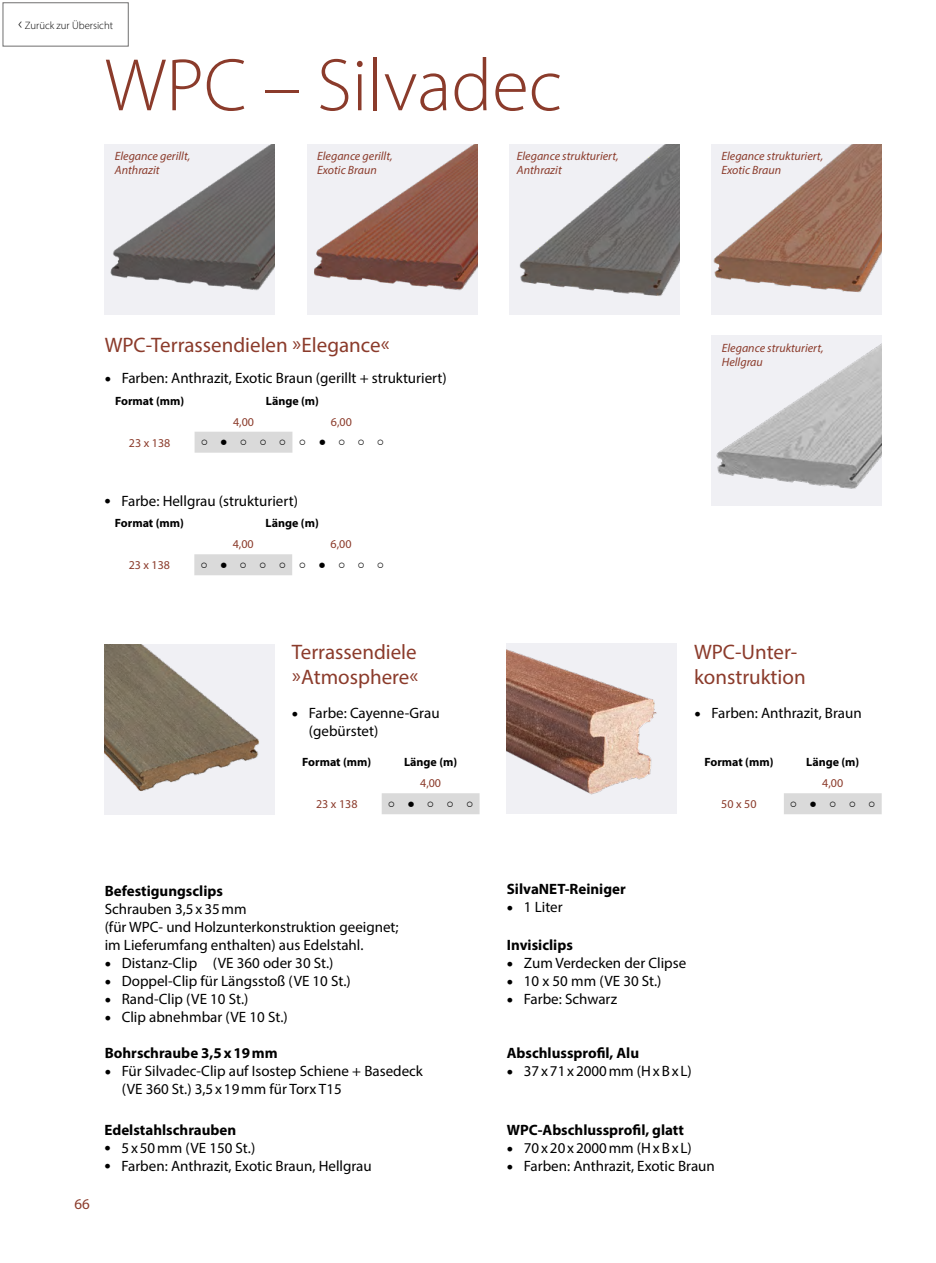
<style>
.page{position:relative;width:936px;height:1263px;background:#fff}
.page>*{position:absolute;margin:0;border:0;box-sizing:border-box;transform-origin:0 0}
.t1{font:300 75px "Myriad Pro";color:#8b3b2b}
.t2{font:21px/25.2px "Myriad Pro";color:#8b3b2b}
.t3{font:15px/18px "Myriad Pro";color:#000}
.t4{font:700 15px "Myriad Pro";color:#000}
.t5{font:15px "Myriad Pro";letter-spacing:.125em;color:#000}
.t6{font:15px "Myriad Pro";color:#8b3b2b}
.t7{font:italic 12px/14.4px "Myriad Pro";color:#8b3b2b}
.t8{font:700 12px "Myriad Pro";color:#000}
.t9{font:12px "Myriad Pro";color:#8b3b2b}
.t10{font:300 10.65px "Myriad Pro";color:#000}
.s1{font-size:16.5px}
.s2{font-size:22.5px}
</style>
<div class="page">
<img style="left:105px;top:144px;width:170px;height:170px">
<img style="left:307px;top:144px;width:170px;height:170px">
<img style="left:509px;top:144px;width:170px;height:170px">
<img style="left:711px;top:144px;width:170px;height:170px">
<img style="left:507px;top:643px;width:170px;height:170px">
<div style="left:105px;top:644px;width:170px;height:170px;background:#f0f0f4"></div>
<img style="left:105px;top:644px;width:154px;height:147px">
<img style="left:711px;top:336px;width:170px;height:170px">
<div style="left:3px;top:2px;width:126px;height:45px;border:1px solid #706f6f"></div>
<div style="left:784px;top:793px;width:97px;height:21px;background:#dadada"></div>
<div style="left:382px;top:793px;width:97px;height:21px;background:#dadada"></div>
<div style="left:194px;top:432px;width:98px;height:21px;background:#dadada"></div>
<div style="left:194px;top:554px;width:98px;height:21px;background:#dadada"></div>
<p class="t10" style="left:18px;top:19px;width:96px"><span class="s1">‹</span> Zurück zur Übersicht</p>
<p class="t1" style="left:105px;top:40px;width:459px">WPC – Silvadec</p>
<p class="t7" style="left:115px;top:148px;width:77px">Elegance gerillt,<br>Anthrazit</p>
<p class="t7" style="left:317px;top:148px;width:77px">Elegance gerillt,<br>Exotic Braun</p>
<p class="t7" style="left:517px;top:148px;width:103px">Elegance strukturiert,<br>Anthrazit</p>
<p class="t7" style="left:721px;top:148px;width:103px">Elegance strukturiert,<br>Exotic Braun</p>
<p class="t2" style="left:105px;top:332px;width:286px">WPC-Terrassendielen »Elegance«</p>
<p class="t3" style="left:105px;top:369px;width:343px"><span class="s2">•</span> Farben: Anthrazit, Exotic Braun (gerillt + strukturiert)</p>
<p class="t8" style="left:115px;top:393px;width:71px">Format (mm)</p>
<p class="t8" style="left:266px;top:393px;width:55px">Länge (m)</p>
<p class="t9" style="left:233px;top:414px;width:22px">4,00</p>
<p class="t9" style="left:331px;top:414px;width:22px">6,00</p>
<p class="t9" style="left:129px;top:435px;width:43px">23 x 138</p>
<p class="t3" style="left:104px;top:491px;width:195px"><span class="s2">•</span> Farbe: Hellgrau (strukturiert)</p>
<p class="t8" style="left:115px;top:515px;width:71px">Format (mm)</p>
<p class="t8" style="left:265px;top:515px;width:55px">Länge (m)</p>
<p class="t9" style="left:233px;top:537px;width:22px">4,00</p>
<p class="t9" style="left:330px;top:537px;width:22px">6,00</p>
<p class="t9" style="left:129px;top:558px;width:43px">23 x 138</p>
<p class="t2" style="left:292px;top:639px;width:128px">Terrassendiele »Atmosphere«</p>
<p class="t3" style="left:309px;top:704px;width:132px;text-indent:-17px"><span class="s2">•</span> Farbe: Cayenne-Grau (gebürstet)</p>
<p class="t8" style="left:302px;top:754px;width:71px">Format (mm)</p>
<p class="t8" style="left:404px;top:754px;width:55px">Länge (m)</p>
<p class="t9" style="left:420px;top:776px;width:22px">4,00</p>
<p class="t9" style="left:316px;top:797px;width:43px">23 x 138</p>
<p class="t6" style="left:74px;top:1195px;width:17px">66</p>
<p class="t4" style="left:105px;top:881px;width:120px">Befestigungsclips</p>
<p class="t3" style="left:105px;top:899px;width:295px">Schrauben 3,5x35mm<br>(für WPC- und Holzunterkonstruktion geeignet; im Lieferumfang enthalten) aus Edelstahl.</p>
<p class="t3" style="left:105px;top:953px;width:230px"><span class="s2">•</span> Distanz-Clip (VE 360 oder 30 St.)</p>
<p class="t3" style="left:105px;top:971px;width:247px"><span class="s2">•</span> Doppel-Clip für Längsstoß (VE 10 St.)</p>
<p class="t3" style="left:105px;top:989px;width:145px"><span class="s2">•</span> Rand-Clip (VE 10 St.)</p>
<p class="t3" style="left:105px;top:1007px;width:184px"><span class="s2">•</span> Clip abnehmbar (VE 10 St.)</p>
<p class="t4" style="left:105px;top:1043px;width:174px">Bohrschraube 3,5x19mm</p>
<p class="t3" style="left:122px;top:1061px;width:303px;text-indent:-17px"><span class="s2">•</span> Für Silvadec-Clip auf Isostep Schiene + Basedeck (VE 360 St.) 3,5x19mm für Torx T15</p>
<p class="t4" style="left:104px;top:1120px;width:133px">Edelstahlschrauben</p>
<p class="t3" style="left:104px;top:1138px;width:152px"><span class="s2">•</span> 5x50mm (VE 150 St.)</p>
<p class="t3" style="left:104px;top:1156px;width:269px"><span class="s2">•</span> Farben: Anthrazit, Exotic Braun, Hellgrau</p>
<p class="t7" style="left:721px;top:340px;width:103px">Elegance strukturiert,<br>Hellgrau</p>
<p class="t2" style="left:694px;top:639px;width:113px">WPC-Unter&shy;konstruktion</p>
<p class="t3" style="left:694px;top:704px;width:169px"><span class="s2">•</span> Farben: Anthrazit, Braun</p>
<p class="t8" style="left:704px;top:754px;width:71px">Format (mm)</p>
<p class="t8" style="left:806px;top:754px;width:55px">Länge (m)</p>
<p class="t9" style="left:822px;top:776px;width:22px">4,00</p>
<p class="t9" style="left:721px;top:797px;width:37px">50 x 50</p>
<p class="t4" style="left:507px;top:879px;width:120px">SilvaNET-Reiniger</p>
<p class="t3" style="left:507px;top:898px;width:57px"><span class="s2">•</span> 1 Liter</p>
<p class="t4" style="left:507px;top:935px;width:67px">Invisiclips</p>
<p class="t3" style="left:507px;top:954px;width:181px"><span class="s2">•</span> Zum Verdecken der Clipse</p>
<p class="t3" style="left:507px;top:972px;width:156px"><span class="s2">•</span> 10 x 50 mm (VE 30 St.)</p>
<p class="t3" style="left:507px;top:990px;width:112px"><span class="s2">•</span> Farbe: Schwarz</p>
<p class="t4" style="left:507px;top:1043px;width:134px">Abschlussprofil, Alu</p>
<p class="t5" style="left:507px;top:1062px;width:186px"><span class="s2">•</span> 37x71x2000mm (HxBxL)</p>
<p class="t4" style="left:507px;top:1120px;width:179px">WPC-Abschlussprofil, glatt</p>
<p class="t5" style="left:507px;top:1139px;width:186px"><span class="s2">•</span> 70x20x2000mm (HxBxL)</p>
<p class="t3" style="left:507px;top:1157px;width:209px"><span class="s2">•</span> Farben: Anthrazit, Exotic Braun</p>
</div>
